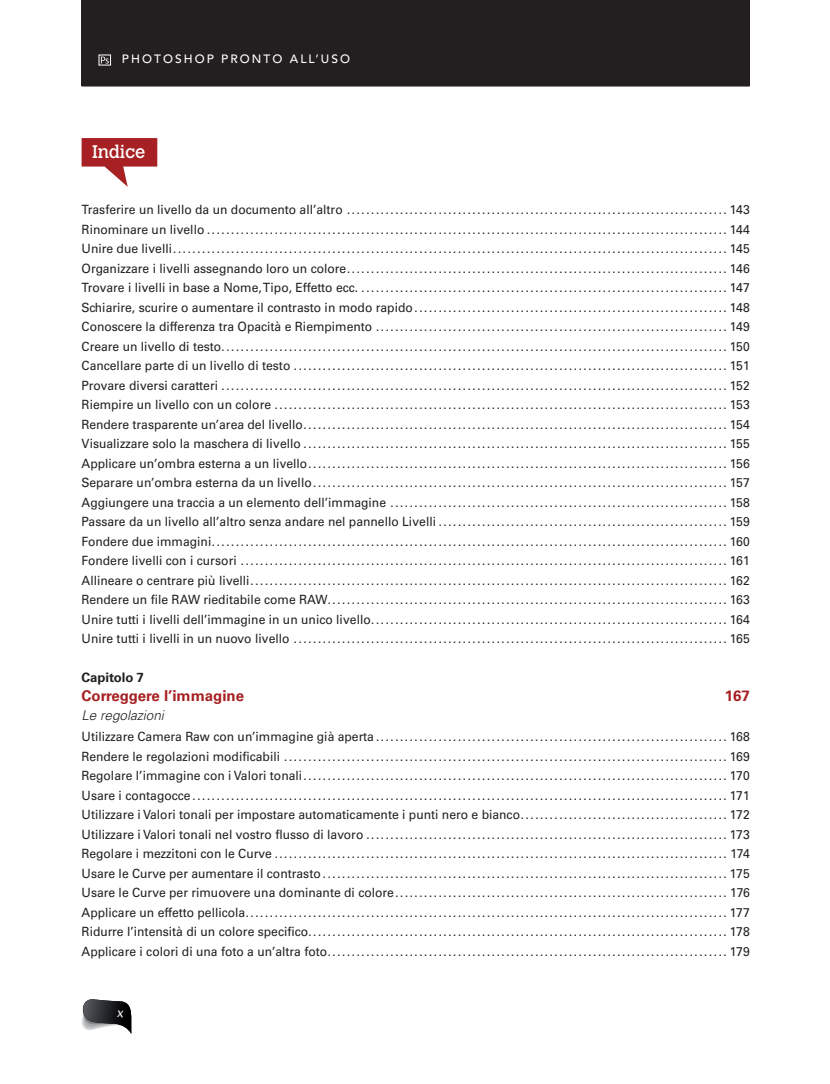
<style>
.page{position:relative;width:830px;height:1084px;background:#fff}
.page>*{position:absolute;margin:0;border:0;box-sizing:border-box;transform-origin:0 0}
.t1{font:18px "Calvert MT Std";letter-spacing:-.01em;color:#fff}
.t2{font:700 15px "Univers LT Std";color:#a72023}
.t3{font:italic 300 13.5px "Univers LT Std";color:#231f20}
.t4{font:700 13.2px "Univers LT Std";letter-spacing:-.005em;color:#231f20}
.t5{font:12.75px "Univers LT Std";color:#231f20;scale:.95 1}
.t6{font:12px/19.5px "Univers LT Std";color:#231f20;text-align:justify;scale:.95 1}
.t7{font:500 12px "Avenir LT Std";letter-spacing:.17em;color:#fff}
.s1{font-size:12.75px}
.s2{font-size:12px}
</style>
<div class="page">
<hr style="left:82px;top:85px;width:667px;height:2px;background:#6c6d70">
<div style="left:82px;top:0;width:667px;height:85px;background:#231f20"></div>
<svg style="left:82px;top:138px;width:75px;height:49px"></svg>
<div style="left:99px;top:55px;width:12px;height:10px;border:1px solid #fff"></div>
<svg style="left:101px;top:57px;width:8px;height:7px"></svg>
<svg style="left:82px;top:999px;width:49px;height:35px"></svg>
<p class="t7" style="left:122px;top:52px;width:229px">PHOTOSHOP PRONTO ALL’USO</p>
<h1 class="t1" style="left:92px;top:142px;width:55px">Indice</h1>
<p class="t6" style="left:82px;top:200px;width:704px"><span class="s1">Trasferire un livello da un documento all’altro</span> ............................................................................... <span class="s1">143<br>Rinominare un livello</span>............................................................................................................ <span class="s1">144<br>Unire due livelli</span>................................................................................................................... <span class="s1">145<br>Organizzare i livelli assegnando loro un colore</span>............................................................................... <span class="s1">146<br>Trovare i livelli in base a Nome, Tipo, Effetto ecc.</span> ............................................................................ <span class="s1">147<br>Schiarire, scurire o aumentare il contrasto in modo rapido</span>................................................................. <span class="s1">148<br>Conoscere la differenza tra Opacità e Riempimento</span> ......................................................................... <span class="s1">149<br>Creare un livello di testo</span>......................................................................................................... <span class="s1">150<br>Cancellare parte di un livello di testo</span> .......................................................................................... <span class="s1">151<br>Provare diversi caratteri</span> ......................................................................................................... <span class="s1">152<br>Riempire un livello con un colore</span> .............................................................................................. <span class="s1">153<br>Rendere trasparente un’area del livello</span>........................................................................................ <span class="s1">154<br>Visualizzare solo la maschera di livello</span>........................................................................................ <span class="s1">155<br>Applicare un’ombra esterna a un livello</span>....................................................................................... <span class="s1">156<br>Separare un’ombra esterna da un livello</span>...................................................................................... <span class="s1">157<br>Aggiungere una traccia a un elemento dell’immagine</span> ...................................................................... <span class="s1">158<br>Passare da un livello all’altro senza andare nel pannello Livelli</span>............................................................ <span class="s1">159<br>Fondere due immagini</span>........................................................................................................... <span class="s1">160<br>Fondere livelli con i cursori</span> ..................................................................................................... <span class="s1">161<br>Allineare o centrare più livelli</span>................................................................................................... <span class="s1">162<br>Rendere un file RAW rieditabile come RAW</span>................................................................................... <span class="s1">163<br>Unire tutti i livelli dell’immagine in un unico livello</span>.......................................................................... <span class="s1">164<br>Unire tutti i livelli in un nuovo livello</span> .......................................................................................... <span class="s1">165</span></p>
<p class="t4" style="left:82px;top:669px;width:64px">Capitolo 7</p>
<p class="t2" style="left:82px;top:687px;width:164px">Correggere l’immagine</p>
<p class="t2" style="left:724px;top:687px;width:27px">167</p>
<p class="t3" style="left:82px;top:707px;width:84px">Le regolazioni</p>
<p class="t6" style="left:82px;top:727px;width:704px"><span class="s1">Utilizzare Camera Raw con un’immagine già aperta</span>......................................................................... <span class="s1">168<br>Rendere le regolazioni modificabili</span> ............................................................................................ <span class="s1">169<br>Regolare l’immagine con i Valori tonali</span>........................................................................................ <span class="s1">170<br>Usare i contagocce</span>............................................................................................................... <span class="s1">171</span></p>
<p class="t5" style="left:82px;top:807px;width:704px">Utilizzare i Valori tonali per impostare automaticamente i punti nero e bianco<span class="s2">...........................................</span> 172</p>
<p class="t6" style="left:82px;top:825px;width:704px"><span class="s1">Utilizzare i Valori tonali nel vostro flusso di lavoro</span> ........................................................................... <span class="s1">173<br>Regolare i mezzitoni con le Curve</span>.............................................................................................. <span class="s1">174<br>Usare le Curve per aumentare il contrasto</span>.................................................................................... <span class="s1">175<br>Usare le Curve per rimuovere una dominante di colore</span>..................................................................... <span class="s1">176<br>Applicare un effetto pellicola</span>.................................................................................................... <span class="s1">177<br>Ridurre l’intensità di un colore specifico</span>....................................................................................... <span class="s1">178<br>Applicare i colori di una foto a un’altra foto</span>................................................................................... <span class="s1">179</span></p>
</div>
